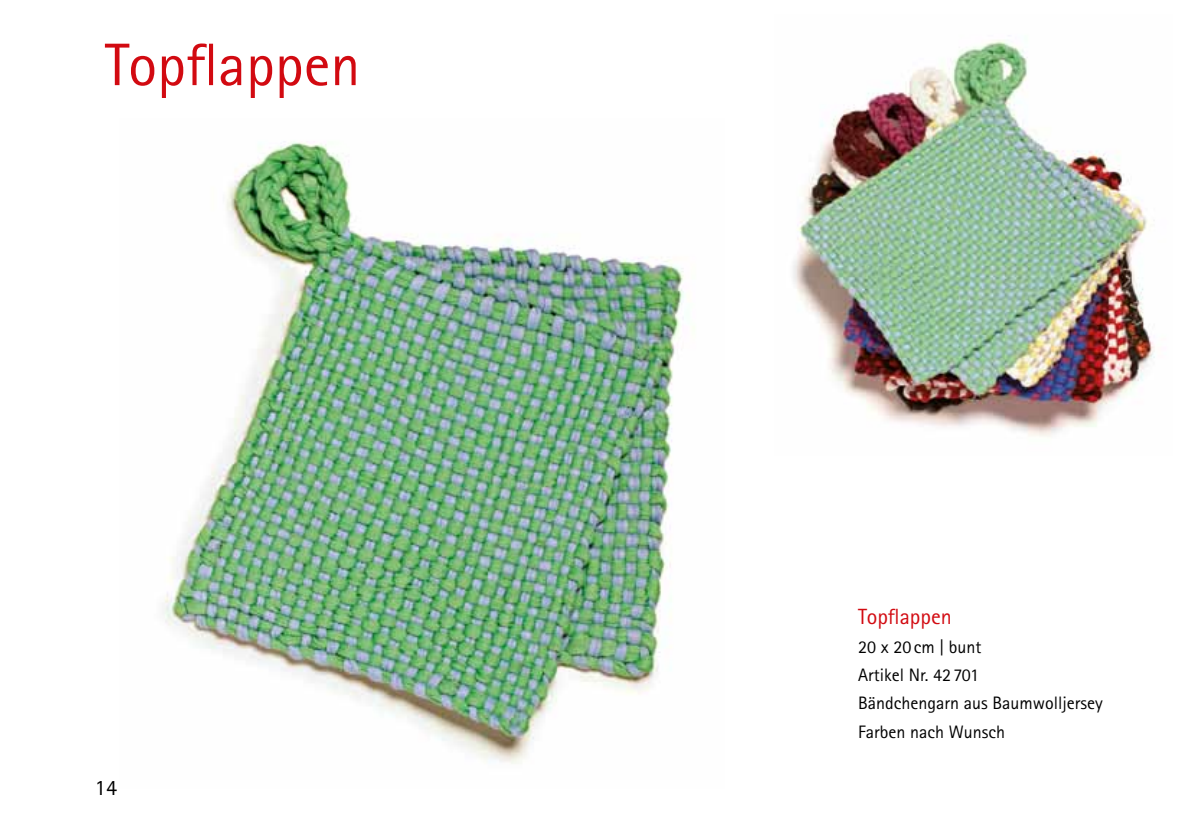
<style>
.page{position:relative;width:1191px;height:840px;background:#fff}
.page>*{position:absolute;margin:0;border:0;box-sizing:border-box;transform-origin:0 0}
.t1{font:60px "Rotis Sans Serif";color:#d20a11}
.t2{font:22px "Rotis Sans Serif";color:#d20a11}
.t3{font:22px "Rotis Sans Serif";color:#000}
.t4{font:18px/28.4px "Rotis Sans Serif";color:#000}
</style>
<div class="page">
<img style="left:793px;top:40px;width:362px;height:397px">
<img style="left:163px;top:141px;width:532px;height:623px">
<h1 class="t1" style="left:105px;top:29px;width:257px">Topflappen</h1>
<p class="t3" style="left:95px;top:773px;width:23px">14</p>
<p class="t2" style="left:858px;top:603px;width:95px">Topflappen</p>
<p class="t4" style="left:858px;top:632px;width:246px">20 x 20cm | bunt<br>Artikel Nr. 42701<br>Bändchengarn aus Baumwolljersey<br>Farben nach Wunsch</p>
</div>
